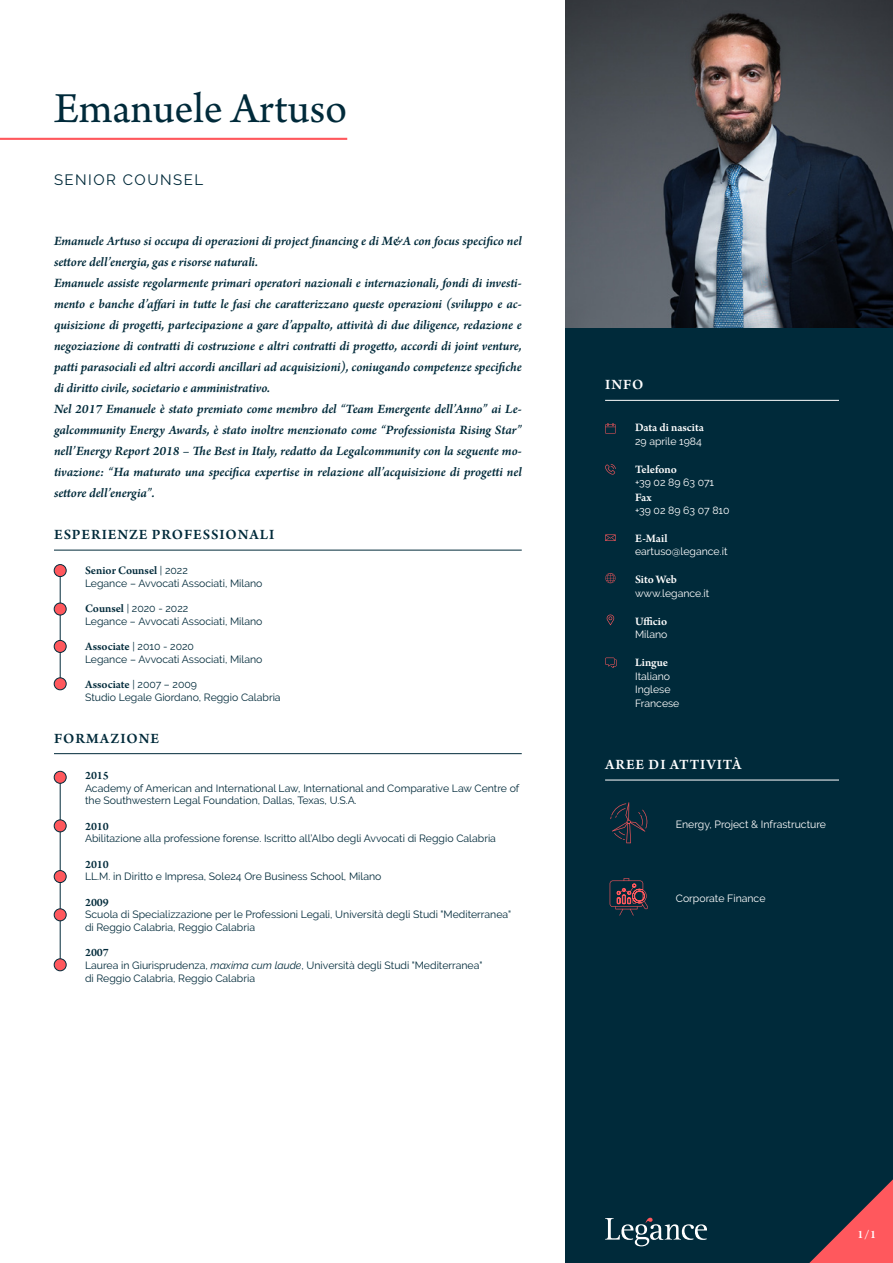
<style>
.page{position:relative;width:893px;height:1263px;background:#fff}
.page>*{position:absolute;margin:0;border:0;box-sizing:border-box;transform-origin:0 0}
.t1{font:45px "Arno Pro";color:#002a3a}
.t2{font:600 15px "Arno Pro";letter-spacing:.06em;color:#002a3a}
.t3{font:600 15px "Arno Pro";letter-spacing:.06em;color:#fff}
.t4{font:15px "Raleway";letter-spacing:.1em;color:#002a3a}
.t5{font:italic 600 13.5px/21px "Arno Pro";letter-spacing:-.005em;color:#002a3a}
.t6{font:600 12px "Arno Pro";color:#fff}
.t7{font:600 12px "Arno Pro";color:#002a3a}
.t8{font:10.5px/12.6px "Raleway";color:#002a3a}
.t9{font:10.5px/13.5px "Raleway";color:#fff}
.s1{font-family:"Raleway";font-weight:400;font-size:10.5px}
.s2{font-family:"Arno Pro";font-weight:600;font-size:12px}
.s3{font-style:italic}
</style>
<div class="page">
<div style="left:566px;top:306px;width:327px;height:957px;background:#002a3a"></div>
<svg style="left:605px;top:1218px;width:102px;height:28px"></svg>
<svg style="left:809px;top:1179px;width:84px;height:84px"></svg>
<hr style="left:54px;top:550px;width:468px;height:1px;background:#002a3a">
<img style="left:566px;top:0;width:327px;height:327px">
<hr style="left:605px;top:400px;width:234px;height:1px;background:#fff">
<hr style="left:605px;top:780px;width:234px;height:1px;background:#fff">
<hr style="left:60px;top:570px;width:1px;height:114px;background:#002a3a">
<div style="left:54px;top:565px;width:12px;height:12px;background:#ff585d;border-radius:50%"></div>
<div style="left:54px;top:564px;width:12px;height:13px;border:1px solid #002a3a;border-radius:50%"></div>
<div style="left:54px;top:603px;width:12px;height:12px;background:#ff585d;border-radius:50%"></div>
<div style="left:54px;top:603px;width:12px;height:12px;border:1px solid #002a3a;border-radius:50%"></div>
<div style="left:54px;top:640px;width:12px;height:12px;background:#ff585d;border-radius:50%"></div>
<div style="left:54px;top:640px;width:12px;height:13px;border:1px solid #002a3a;border-radius:50%"></div>
<div style="left:54px;top:678px;width:12px;height:12px;background:#ff585d;border-radius:50%"></div>
<div style="left:54px;top:678px;width:12px;height:12px;border:1px solid #002a3a;border-radius:50%"></div>
<hr style="left:0;top:138px;width:347px;height:2px;background:#ff585d">
<hr style="left:54px;top:753px;width:468px;height:1px;background:#002a3a">
<hr style="left:60px;top:777px;width:1px;height:191px;background:#002a3a">
<div style="left:54px;top:771px;width:12px;height:12px;background:#ff585d;border-radius:50%"></div>
<div style="left:54px;top:771px;width:12px;height:12px;border:1px solid #002a3a;border-radius:50%"></div>
<div style="left:54px;top:820px;width:12px;height:12px;background:#ff585d;border-radius:50%"></div>
<div style="left:54px;top:820px;width:12px;height:12px;border:1px solid #002a3a;border-radius:50%"></div>
<div style="left:54px;top:870px;width:12px;height:12px;background:#ff585d;border-radius:50%"></div>
<div style="left:54px;top:870px;width:12px;height:13px;border:1px solid #002a3a;border-radius:50%"></div>
<div style="left:54px;top:909px;width:12px;height:12px;background:#ff585d;border-radius:50%"></div>
<div style="left:54px;top:909px;width:12px;height:12px;border:1px solid #002a3a;border-radius:50%"></div>
<div style="left:54px;top:959px;width:12px;height:12px;background:#ff585d;border-radius:50%"></div>
<div style="left:54px;top:958px;width:12px;height:13px;border:1px solid #002a3a;border-radius:50%"></div>
<svg style="left:610px;top:802px;width:37px;height:41px"></svg>
<svg style="left:610px;top:878px;width:38px;height:37px"></svg>
<svg style="left:607px;top:615px;width:7px;height:10px"></svg>
<svg style="left:605px;top:534px;width:11px;height:7px"></svg>
<svg style="left:605px;top:464px;width:11px;height:11px"></svg>
<svg style="left:605px;top:573px;width:11px;height:10px"></svg>
<svg style="left:605px;top:423px;width:11px;height:10px"></svg>
<svg style="left:605px;top:658px;width:12px;height:10px"></svg>
<h1 class="t1" style="left:54px;top:83px;width:295px">Emanuele Artuso</h1>
<p class="t4" style="left:54px;top:171px;width:151px">SENIOR COUNSEL</p>
<p class="t5" style="left:54px;top:231px;width:469px">Emanuele Artuso si occupa di operazioni di project financing e di M&amp;A con focus specifico nel settore dell’energia, gas e risorse naturali.<br>Emanuele assiste regolarmente primari operatori nazionali e internazionali, fondi di investi&shy;mento e banche d’affari in tutte le fasi che caratterizzano queste operazioni (sviluppo e ac&shy;quisizione di progetti, partecipazione a gare d’appalto, attività di due diligence, redazione e negoziazione di contratti di costruzione e altri contratti di progetto, accordi di joint venture, patti parasociali ed altri accordi ancillari ad acquisizioni), coniugando competenze specifiche di diritto civile, societario e amministrativo.<br>Nel 2017 Emanuele è stato premiato come membro del “Team Emergente dell’Anno” ai Le&shy;galcommunity Energy Awards, è stato inoltre menzionato come “Professionista Rising Star” nell’Energy Report 2018 – The Best in Italy, redatto da Legalcommunity con la seguente mo&shy;tivazione: “Ha maturato una specifica expertise in relazione all’acquisizione di progetti nel settore dell’energia”.</p>
<p class="t2" style="left:54px;top:526px;width:222px">ESPERIENZE PROFESSIONALI</p>
<p class="t7" style="left:85px;top:564px;width:104px">Senior Counsel <span class="s1">| 2022</span></p>
<p class="t8" style="left:85px;top:577px;width:179px">Legance – Avvocati Associati, Milano</p>
<p class="t8" style="left:85px;top:602px;width:179px"><span class="s2">Counsel</span> | 2020 - 2022<br>Legance – Avvocati Associati, Milano</p>
<p class="t8" style="left:85px;top:640px;width:179px"><span class="s2">Associate</span> | 2010 - 2020<br>Legance – Avvocati Associati, Milano</p>
<p class="t8" style="left:85px;top:678px;width:197px"><span class="s2">Associate</span> | 2007 – 2009<br>Studio Legale Giordano, Reggio Calabria</p>
<p class="t2" style="left:54px;top:730px;width:107px">FORMAZIONE</p>
<p class="t7" style="left:85px;top:769px;width:25px">2015</p>
<p class="t8" style="left:85px;top:782px;width:436px">Academy of American and International Law, International and Comparative Law Centre of the Southwestern Legal Foundation, Dallas, Texas, U.S.A.</p>
<p class="t7" style="left:85px;top:819px;width:25px">2010</p>
<p class="t8" style="left:85px;top:832px;width:412px">Abilitazione alla professione forense. Iscritto all’Albo degli Avvocati di Reggio Calabria</p>
<p class="t7" style="left:85px;top:857px;width:25px">2010</p>
<p class="t8" style="left:85px;top:870px;width:298px">LL.M. in Diritto e Impresa, Sole24 Ore Business School, Milano</p>
<p class="t7" style="left:85px;top:895px;width:25px">2009</p>
<p class="t8" style="left:85px;top:908px;width:428px">Scuola di Specializzazione per le Professioni Legali, Università degli Studi "Mediterranea" di Reggio Calabria, Reggio Calabria</p>
<p class="t7" style="left:85px;top:946px;width:25px">2007</p>
<p class="t8" style="left:85px;top:959px;width:399px">Laurea in Giurisprudenza, <span class="s3">maxima cum laude</span>, Università degli Studi "Mediterranea" di Reggio Calabria, Reggio Calabria</p>
<p class="t3" style="left:605px;top:376px;width:40px">INFO</p>
<p class="t6" style="left:635px;top:421px;width:70px">Data di nascita</p>
<p class="t9" style="left:635px;top:434px;width:68px">29 aprile 1984</p>
<p class="t6" style="left:635px;top:462px;width:43px">Telefono</p>
<p class="t9" style="left:635px;top:476px;width:81px">+39 02 89 63 071</p>
<p class="t6" style="left:635px;top:490px;width:18px">Fax</p>
<p class="t9" style="left:635px;top:504px;width:96px">+39 02 89 63 07 810</p>
<p class="t6" style="left:635px;top:531px;width:34px">E-Mail</p>
<p class="t9" style="left:635px;top:545px;width:94px">eartuso@legance.it</p>
<p class="t6" style="left:635px;top:573px;width:43px">Sito Web</p>
<p class="t9" style="left:635px;top:586px;width:76px">www.legance.it</p>
<p class="t6" style="left:635px;top:614px;width:34px">Ufficio</p>
<p class="t9" style="left:635px;top:628px;width:34px">Milano</p>
<p class="t6" style="left:635px;top:656px;width:35px">Lingue</p>
<p class="t9" style="left:635px;top:669px;width:46px">Italiano<br>Inglese<br>Francese</p>
<p class="t3" style="left:605px;top:756px;width:138px">AREE DI ATTIVITÀ</p>
<p class="t9" style="left:676px;top:817px;width:152px">Energy, Project &amp; Infrastructure</p>
<p class="t9" style="left:676px;top:891px;width:91px">Corporate Finance</p>
<p class="t6" style="left:857px;top:1228px;width:20px">1/1</p>
</div>
